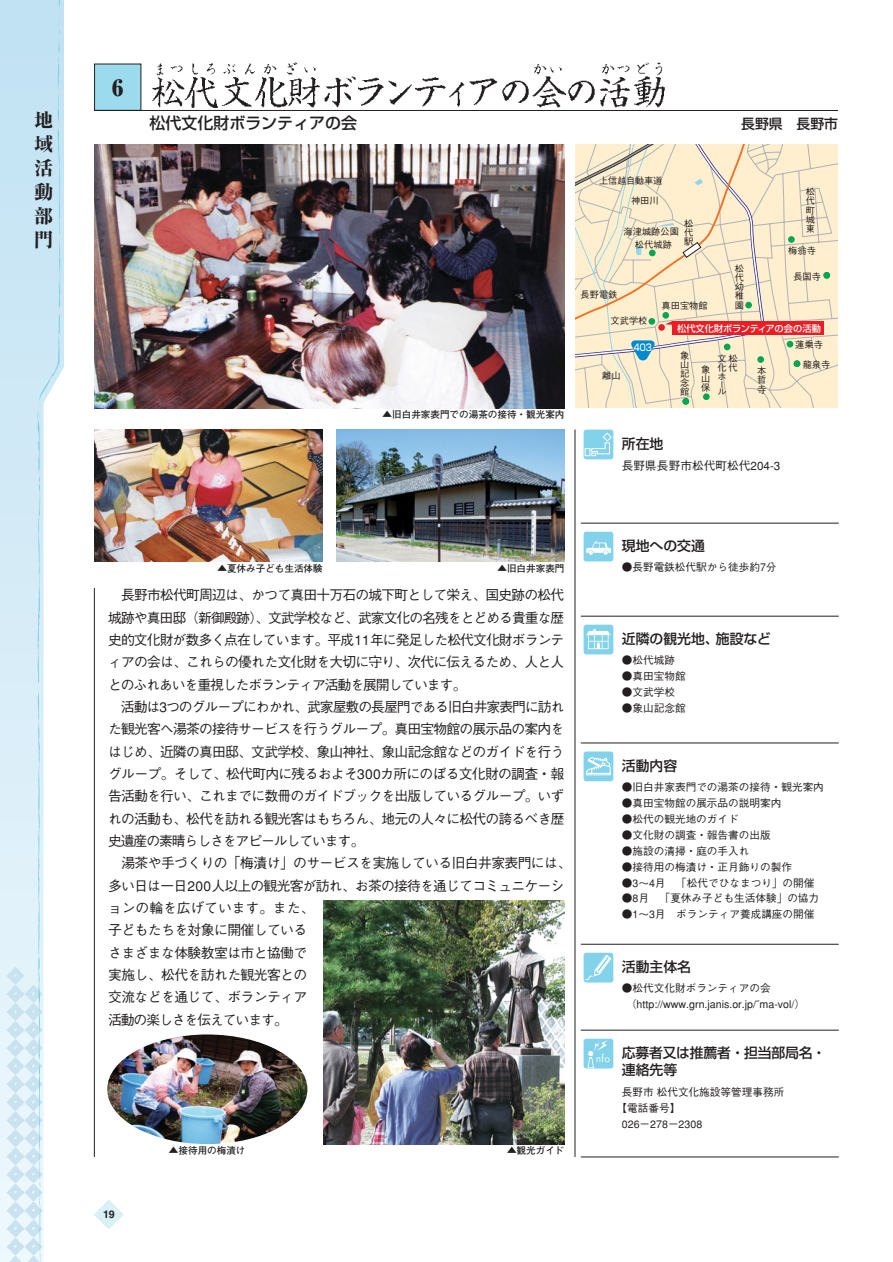
<style>
.page{position:relative;width:893px;height:1262px;background:#fff}
.page>*{position:absolute;margin:0;border:0;box-sizing:border-box;transform-origin:0 0}
.t1{font:900 22.35px "Ryumin";color:#231f20}
.t2{font:800 19.2px/23.9px "Ryumin";color:#231f20;text-align:justify}
.t3{font:500 15.9px "Shin Go";color:#231f20}
.t4{font:500 13.8px/22.4px "Gothic BBB";letter-spacing:-.055em;color:#231f20;text-align:justify}
.t5{font:500 13.8px/17px "Shin Go";color:#231f20}
.t6{font:500 11.7px "Gothic BBB";color:#231f20}
.t7{font:500 10.65px/15.9px "Gothic BBB";color:#231f20}
.t8{font:10.65px "Midashi Go MB31";color:#231f20}
.t9{font:700 9.6px "Futo Go B101";color:#231f20}
.t10{font:500 9.45px "Shin Go";color:#fff;scale:.83 1}
.t11{font:500 9.3px/9.3px "Gothic BBB";color:#231f20;text-align:justify}
.t12{font:500 9.3px "Shin Go";color:#fff}
</style>
<div class="page">
<svg style="left:0;top:0;width:64px;height:1261px"></svg>
<svg style="left:6px;top:0;width:54px;height:1261px"></svg>
<svg style="left:94px;top:1200px;width:30px;height:29px"></svg>
<svg style="left:767px;top:145px;width:71px;height:263px;background:#f8eacc"></svg>
<div style="left:672px;top:321px;width:152px;height:14px;background:#ed1c24"></div>
<svg style="left:575px;top:145px;width:192px;height:263px;background:#f3e0c6"></svg>
<div style="left:682px;top:398px;width:7px;height:7px;background:#00a650;border-radius:50%"></div>
<div style="left:662px;top:312px;width:7px;height:7px;background:#00a650;border-radius:50%"></div>
<div style="left:723px;top:344px;width:7px;height:6px;background:#00a650;border-radius:50%"></div>
<div style="left:757px;top:356px;width:7px;height:7px;background:#00a650;border-radius:50%"></div>
<div style="left:793px;top:360px;width:7px;height:7px;background:#00a650;border-radius:50%"></div>
<div style="left:786px;top:341px;width:7px;height:6px;background:#00a650;border-radius:50%"></div>
<div style="left:823px;top:272px;width:7px;height:7px;background:#00a650;border-radius:50%"></div>
<div style="left:788px;top:236px;width:6px;height:7px;background:#00a650;border-radius:50%"></div>
<div style="left:745px;top:302px;width:7px;height:6px;background:#00a650;border-radius:50%"></div>
<div style="left:95px;top:64px;width:46px;height:46px;background:#9cdaed"></div>
<div style="left:94px;top:64px;width:47px;height:47px;border:1px solid #231f20"></div>
<hr style="left:574px;top:429px;width:1px;height:727px;background:#231f20">
<hr style="left:94px;top:110px;width:744px;height:1px;background:#231f20">
<img style="left:152px;top:75px;width:134px;height:33px">
<img style="left:156px;top:63px;width:8px;height:12px">
<svg style="left:170px;top:63px;width:28px;height:12px"></svg>
<img style="left:206px;top:63px;width:10px;height:12px">
<img style="left:286px;top:76px;width:66px;height:32px">
<img style="left:223px;top:64px;width:13px;height:10px">
<img style="left:245px;top:63px;width:10px;height:12px">
<img style="left:264px;top:64px;width:12px;height:11px">
<svg style="left:287px;top:62px;width:10px;height:13px"></svg>
<img style="left:304px;top:67px;width:12px;height:6px">
<img style="left:352px;top:76px;width:29px;height:30px">
<img style="left:381px;top:80px;width:31px;height:25px">
<img style="left:415px;top:77px;width:26px;height:30px">
<img style="left:441px;top:82px;width:24px;height:25px">
<img style="left:469px;top:78px;width:29px;height:28px">
<img style="left:502px;top:80px;width:27px;height:23px">
<img style="left:532px;top:76px;width:32px;height:32px">
<img style="left:534px;top:64px;width:12px;height:11px">
<img style="left:550px;top:67px;width:12px;height:6px">
<img style="left:564px;top:80px;width:31px;height:23px">
<img style="left:599px;top:75px;width:66px;height:33px">
<img style="left:602px;top:64px;width:12px;height:11px">
<svg style="left:617px;top:65px;width:13px;height:8px"></svg>
<img style="left:637px;top:62px;width:11px;height:12px">
<img style="left:655px;top:62px;width:8px;height:13px">
<div style="left:583px;top:429px;width:30px;height:30px;background:#81d2ea;border-radius:3px"></div>
<svg style="left:584px;top:432px;width:28px;height:24px"></svg>
<hr style="left:580px;top:523px;width:258px;height:1px;background:#231f20">
<img style="left:94px;top:145px;width:470px;height:263px">
<hr style="left:94px;top:588px;width:1px;height:568px;background:#231f20">
<img style="left:94px;top:429px;width:228px;height:132px">
<img style="left:336px;top:429px;width:228px;height:132px">
<div style="left:583px;top:531px;width:30px;height:30px;background:#81d2ea;border-radius:3px"></div>
<svg style="left:586px;top:541px;width:25px;height:14px"></svg>
<hr style="left:580px;top:616px;width:258px;height:1px;background:#231f20">
<div style="left:583px;top:624px;width:30px;height:30px;background:#81d2ea;border-radius:3px"></div>
<svg style="left:586px;top:629px;width:24px;height:20px"></svg>
<hr style="left:580px;top:742px;width:258px;height:1px;background:#231f20">
<div style="left:583px;top:751px;width:30px;height:30px;background:#81d2ea;border-radius:3px"></div>
<svg style="left:585px;top:757px;width:26px;height:18px"></svg>
<hr style="left:580px;top:944px;width:258px;height:1px;background:#231f20">
<div style="left:583px;top:952px;width:30px;height:30px;background:#81d2ea;border-radius:3px"></div>
<svg style="left:585px;top:955px;width:27px;height:25px"></svg>
<hr style="left:580px;top:1029px;width:258px;height:1px;background:#231f20">
<div style="left:583px;top:1038px;width:30px;height:30px;background:#81d2ea;border-radius:3px"></div>
<svg style="left:587px;top:1040px;width:22px;height:28px"></svg>
<hr style="left:580px;top:1156px;width:258px;height:1px;background:#231f20">
<img style="left:323px;top:900px;width:241px;height:244px">
<img style="left:107px;top:1034px;width:200px;height:110px;border-radius:50%">
<h2 class="t2" style="left:34px;top:111px;width:21px">地域活動部門</h2>
<h1 class="t1" style="left:112px;top:79px;width:13px">6</h1>
<p class="t3" style="left:150px;top:117px;width:209px">松代文化財ボランティアの会</p>
<p class="t5" style="left:741px;top:117px;width:98px">長野県　長野市</p>
<p class="t9" style="left:382px;top:411px;width:183px">▲旧白井家表門での湯茶の接待・観光案内</p>
<p class="t11" style="left:631px;top:172px;width:33px;line-height:20px;text-indent:-32px">上信越自動車道神田川</p>
<p class="t11" style="left:684px;top:220px;width:11px">松代駅</p>
<p class="t11" style="left:623px;top:228px;width:57px">海津城跡公園</p>
<p class="t11" style="left:635px;top:241px;width:38px">松代城跡</p>
<p class="t11" style="left:580px;top:291px;width:38px">長野電鉄</p>
<p class="t11" style="left:661px;top:302px;width:48px">真田宝物館</p>
<p class="t11" style="left:734px;top:265px;width:11px">松代幼稚園</p>
<p class="t11" style="left:805px;top:188px;width:11px">松代町城東</p>
<p class="t11" style="left:793px;top:273px;width:29px">長国寺</p>
<p class="t11" style="left:788px;top:247px;width:29px">梅翁寺</p>
<p class="t11" style="left:610px;top:317px;width:38px">文武学校</p>
<p class="t11" style="left:602px;top:372px;width:20px">離山</p>
<p class="t10" style="left:634px;top:343px;width:23px">403</p>
<p class="t12" style="left:677px;top:325px;width:145px">松代文化財ボランティアの会の活動</p>
<p class="t11" style="left:680px;top:351px;width:11px">象山記念館</p>
<p class="t11" style="left:701px;top:366px;width:11px">象山保</p>
<p class="t11" style="left:717px;top:355px;width:22px;line-height:8.4px;text-align:left">文松化代ホール</p>
<p class="t11" style="left:757px;top:367px;width:11px">本哲寺</p>
<p class="t11" style="left:795px;top:341px;width:29px">蓮乗寺</p>
<p class="t11" style="left:802px;top:361px;width:29px">龍泉寺</p>
<p class="t5" style="left:622px;top:437px;width:43px">所在地</p>
<p class="t6" style="left:622px;top:461px;width:160px">長野県長野市松代町松代204-3</p>
<p class="t9" style="left:217px;top:565px;width:107px">▲夏休み子ども生活体験</p>
<p class="t9" style="left:497px;top:565px;width:68px">▲旧白井家表門</p>
<p class="t4" style="left:108px;top:586px;width:458px;text-indent:13px">長野市松代町周辺は、かつて真田十万石の城下町として栄え、国史跡の松代城跡や真田邸（新御殿跡）、文武学校など、武家文化の名残をとどめる貴重な歴史的文化財が数多く点在しています。平成11年に発足した松代文化財ボランティアの会は、これらの優れた文化財を大切に守り、次代に伝えるため、人と人とのふれあいを重視したボランティア活動を展開しています。</p>
<p class="t4" style="left:108px;top:697px;width:458px;text-indent:13px">活動は3つのグループにわかれ、武家屋敷の長屋門である旧白井家表門に訪れた観光客へ湯茶の接待サービスを行うグループ。真田宝物館の展示品の案内をはじめ、近隣の真田邸、文武学校、象山神社、象山記念館などのガイドを行うグループ。そして、松代町内に残るおよそ300カ所にのぼる文化財の調査・報告活動を行い、これまでに数冊のガイドブックを出版しているグループ。いずれの活動も、松代を訪れる観光客はもちろん、地元の人々に松代の誇るべき歴史遺産の素晴らしさをアピールしています。</p>
<p class="t4" style="left:108px;top:854px;width:464px;text-align:left;text-indent:13px">湯茶や手づくりの「梅漬け」のサービスを実施している旧白井家表門には、多い日は一日200人以上の観光客が訪れ、お茶の接待を通じてコミュニケーションの輪を広げています。また、<br>子どもたちを対象に開催している<br>さまざまな体験教室は市と協働で<br>実施し、松代を訪れた観光客との<br>交流などを通じて、ボランティア<br>活動の楽しさを伝えています。</p>
<p class="t8" style="left:103px;top:1210px;width:13px">19</p>
<p class="t9" style="left:169px;top:1147px;width:78px">▲接待用の梅漬け</p>
<p class="t9" style="left:507px;top:1147px;width:59px">▲観光ガイド</p>
<p class="t5" style="left:622px;top:539px;width:84px">現地への交通</p>
<p class="t7" style="left:622px;top:560px;width:156px">●長野電鉄松代駅から徒歩約7分</p>
<p class="t5" style="left:622px;top:632px;width:151px">近隣の観光地、施設など</p>
<p class="t7" style="left:622px;top:653px;width:55px">●松代城跡</p>
<p class="t7" style="left:622px;top:669px;width:65px">●真田宝物館</p>
<p class="t7" style="left:622px;top:685px;width:55px">●文武学校</p>
<p class="t7" style="left:622px;top:701px;width:65px">●象山記念館</p>
<p class="t5" style="left:622px;top:759px;width:57px">活動内容</p>
<p class="t7" style="left:622px;top:780px;width:203px">●旧白井家表門での湯茶の接待・観光案内</p>
<p class="t7" style="left:622px;top:796px;width:161px">●真田宝物館の展示品の説明案内</p>
<p class="t7" style="left:622px;top:812px;width:118px">●松代の観光地のガイド</p>
<p class="t7" style="left:622px;top:828px;width:150px">●文化財の調査・報告書の出版</p>
<p class="t7" style="left:622px;top:844px;width:129px">●施設の清掃・庭の手入れ</p>
<p class="t7" style="left:622px;top:860px;width:172px">●接待用の梅漬け・正月飾りの製作</p>
<p class="t7" style="left:622px;top:876px;width:194px">●3～4月　「松代でひなまつり」の開催</p>
<p class="t7" style="left:622px;top:892px;width:199px">●8月　「夏休み子ども生活体験」の協力</p>
<p class="t7" style="left:622px;top:908px;width:194px">●1～3月　ボランティア養成講座の開催</p>
<p class="t5" style="left:622px;top:960px;width:71px">活動主体名</p>
<p class="t7" style="left:626px;top:981px;width:180px;text-indent:-4px">●松代文化財ボランティアの会（http://www.grn.janis.or.jp/̃ma-vol/）</p>
<p class="t5" style="left:622px;top:1046px;width:206px">応募者又は推薦者・担当部局名・連絡先等</p>
<p class="t7" style="left:622px;top:1085px;width:164px">長野市松代文化施設等管理事務所</p>
<p class="t7" style="left:616px;top:1101px;width:65px">【電話番号】</p>
<p class="t7" style="left:622px;top:1117px;width:82px">026ー278ー2308</p>
</div>
